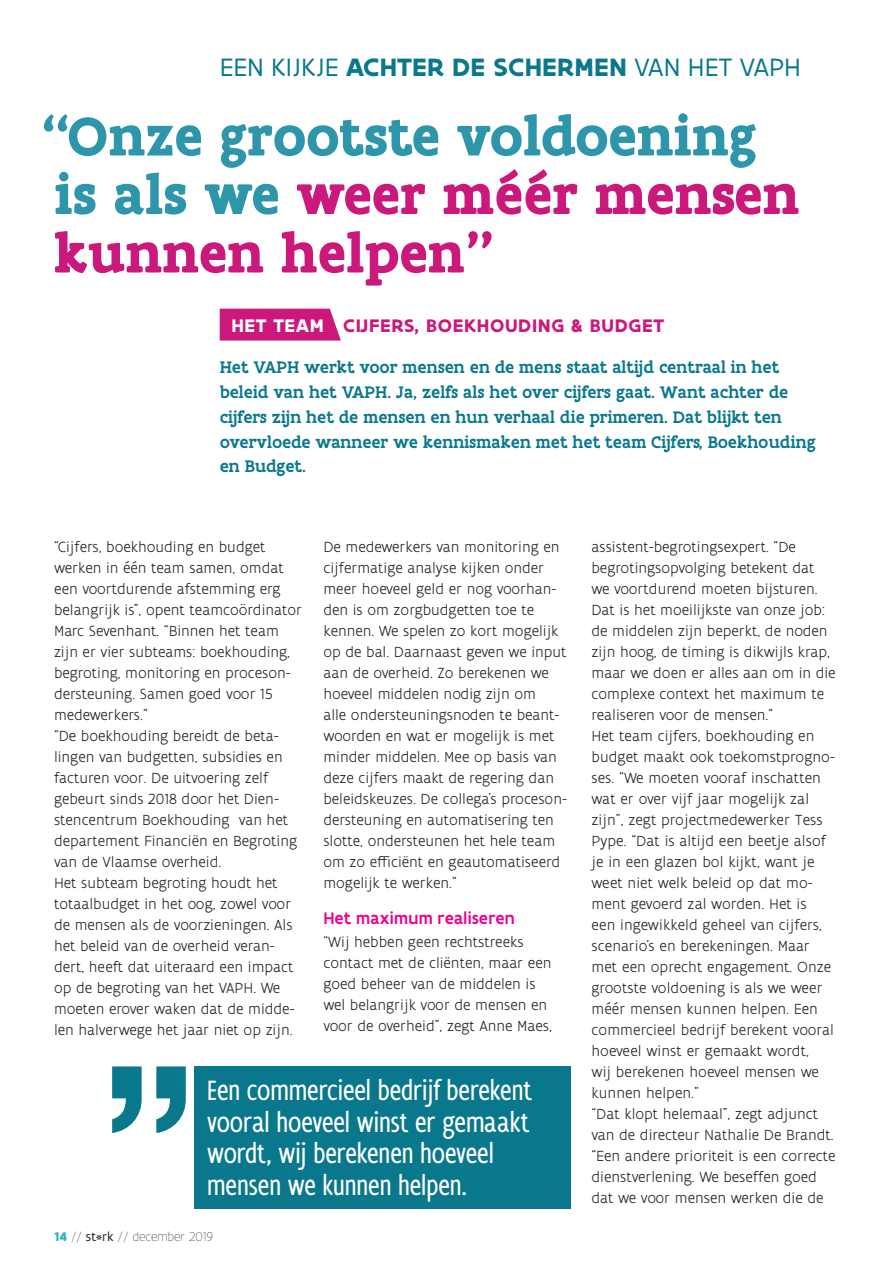
<style>
.page{position:relative;width:893px;height:1263px;background:#fff}
.page>*{position:absolute;margin:0;border:0;box-sizing:border-box;transform-origin:0 0}
.ART_BodyTekst{font:700 58.5px/58.5px "Flanders Art Serif";color:#2d96ab}
.t1{font:condensed 30px/31.5px "Flanders Art Sans Pro";letter-spacing:-.005em;color:#fff}
.ART_BodyTekst-2{font:27px "Flanders Art Sans Pro";letter-spacing:.005em;color:#09788c}
.t2{font:700 19.5px "Flanders Art Sans Pro";letter-spacing:.03em;color:#ca187b}
.ART_Intro{font:500 18px/24.8px "Flanders Art Serif Pro";color:#09788c}
.ART_Subtiteltje{font:500 18px "Flanders Art Sans";letter-spacing:.01em;color:#ed028c}
.ART_BodyTekst-3{font:300 15.75px/21px "Flanders Art Sans";color:#231f20}
.t3{font:100 13.5px "Flanders Art Sans Pro";color:#231f20}
.s1{font-weight:700}
.s2{color:#ca187b}
.s3{font-family:"Flanders Art Sans Pro";font-weight:900;color:#ca187b}
.s4{color:#fff}
.s5{font-family:"Flanders Art Sans";font-weight:700;color:#2aadc7}
.s6{font-family:"Flanders Art Sans";font-weight:400}
</style>
<div class="page">
<svg style="left:112px;top:1066px;width:74px;height:67px"></svg>
<div style="left:194px;top:1066px;width:377px;height:143px;background:#09788c"></div>
<svg style="left:220px;top:309px;width:121px;height:32px;background:#cd2582"></svg>
<p class="ART_BodyTekst-2" style="left:220px;top:50px;width:583px">EEN KIJKJE <span class="s1">ACHTER DE SCHERMEN</span> VAN HET VAPH</p>
<p class="ART_BodyTekst" style="left:41px;top:108px;width:760px">“Onze grootste voldoening is als we <span class="s2">weer méér mensen kunnen helpen</span><span class="s3">”</span></p>
<p class="t2" style="left:231px;top:313px;width:434px"><span class="s4">HET TEAM</span> CIJFERS, BOEKHOUDING &amp; BUDGET</p>
<p class="ART_Intro" style="left:220px;top:355px;width:597px">Het VAPH werkt voor mensen en de mens staat altijd centraal in het beleid van het VAPH. Ja, zelfs als het over cijfers gaat. Want achter de cijfers zijn het de mensen en hun verhaal die primeren. Dat blijkt ten overvloede wanneer we kennismaken met het team Cijfers, Boekhouding en Budget.</p>
<p class="ART_BodyTekst-3" style="left:54px;top:537px;width:250px">“Cijfers, boekhouding en budget werken in één team samen, omdat een voortdurende afstemming erg belangrijk is”, opent teamcoördinator<br>Marc Sevenhant. “Binnen het team zijn er vier subteams: boekhouding, begroting, monitoring en proceson&shy;dersteuning. Samen goed voor 15 medewerkers.”</p>
<p class="ART_BodyTekst-3" style="left:54px;top:726px;width:245px">“De boekhouding bereidt de beta&shy;lingen van budgetten, subsidies en facturen voor. De uitvoering zelf gebeurt sinds 2018 door het Dien&shy;stencentrum Boekhouding van het departement Financiën en Begroting van de Vlaamse overheid.</p>
<p class="ART_BodyTekst-3" style="left:54px;top:873px;width:242px">Het subteam begroting houdt het totaalbudget in het oog, zowel voor de mensen als de voorzieningen. Als het beleid van de overheid veran&shy;dert, heeft dat uiteraard een impact op de begroting van het VAPH. We moeten erover waken dat de midde&shy;len halverwege het jaar niet op zijn.</p>
<p class="ART_BodyTekst-3" style="left:323px;top:537px;width:245px">De medewerkers van monitoring en cijfermatige analyse kijken onder meer hoeveel geld er nog voorhan&shy;den is om zorgbudgetten toe te kennen. We spelen zo kort mogelijk op de bal. Daarnaast geven we input aan de overheid. Zo berekenen we hoeveel middelen nodig zijn om<br>alle ondersteuningsnoden te beant&shy;woorden en wat er mogelijk is met minder middelen. Mee op basis van deze cijfers maakt de regering dan beleidskeuzes. De collega’s proceson&shy;dersteuning en automatisering ten slotte, ondersteunen het hele team om zo efficiënt en geautomatiseerd mogelijk te werken.”</p>
<p class="ART_Subtiteltje" style="left:323px;top:907px;width:193px">Het maximum realiseren</p>
<p class="ART_BodyTekst-3" style="left:323px;top:932px;width:230px">“Wij hebben geen rechtstreeks contact met de cliënten, maar een goed beheer van de middelen is wel belangrijk voor de mensen en voor de overheid”, zegt Anne Maes,</p>
<p class="t1" style="left:207px;top:1076px;width:326px">Een commercieel bedrijf berekent vooral hoeveel winst er gemaakt wordt, wij berekenen hoeveel mensen we kunnen helpen.</p>
<p class="t3" style="left:54px;top:1229px;width:161px"><span class="s5">14</span> // <span class="s6">st*rk</span> // december 2019</p>
<p class="ART_BodyTekst-3" style="left:591px;top:537px;width:246px">assistent-begrotingsexpert. “De begrotingsopvolging betekent dat we voortdurend moeten bijsturen.<br>Dat is het moeilijkste van onze job: de middelen zijn beperkt, de noden zijn hoog, de timing is dikwijls krap, maar we doen er alles aan om in die complexe context het maximum te realiseren voor de mensen.”</p>
<p class="ART_BodyTekst-3" style="left:591px;top:726px;width:245px">Het team cijfers, boekhouding en budget maakt ook toekomstprogno&shy;ses. “We moeten vooraf inschatten wat er over vijf jaar mogelijk zal zijn”, zegt projectmedewerker Tess<br>Pype. “Dat is altijd een beetje alsof je in een glazen bol kijkt, want je weet niet welk beleid op dat mo&shy;ment gevoerd zal worden. Het is<br>een ingewikkeld geheel van cijfers, scenario’s en berekeningen. Maar met een oprecht engagement. Onze grootste voldoening is als we weer méér mensen kunnen helpen. Een commercieel bedrijf berekent vooral hoeveel winst er gemaakt wordt,<br>wij berekenen hoeveel mensen we kunnen helpen.”</p>
<p class="ART_BodyTekst-3" style="left:591px;top:1104px;width:246px">“Dat klopt helemaal”, zegt adjunct van de directeur Nathalie De Brandt. “Een andere prioriteit is een correcte dienstverlening. We beseffen goed dat we voor mensen werken die de</p>
</div>
